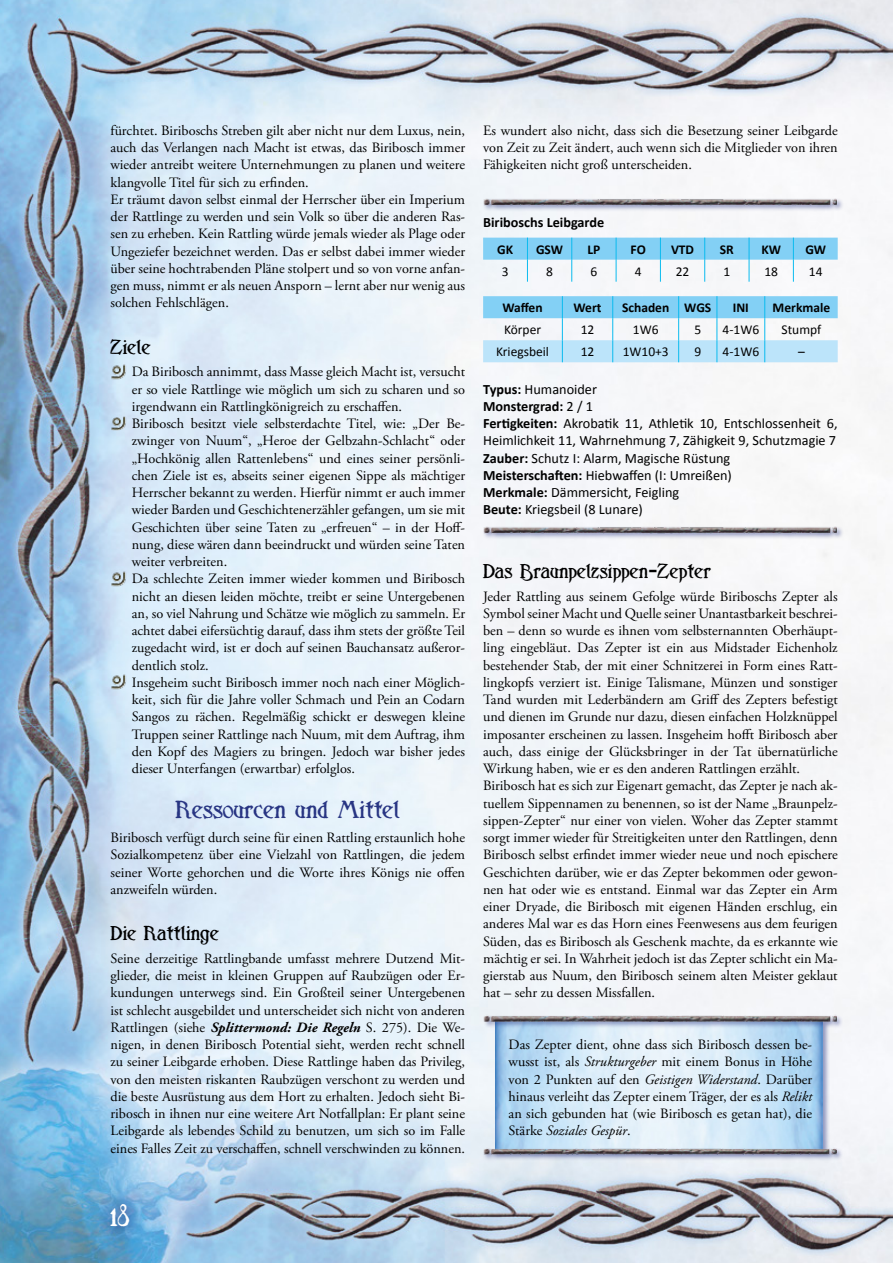
<style>
.page{position:relative;width:893px;height:1263px;background:#fff}
.page>*{position:absolute;margin:0;border:0;box-sizing:border-box;transform-origin:0 0}
.t1{font:42px "Historisch Brief 21";color:#fff}
.Ü3{font:33px "Historisch Brief 21";color:#283583}
.Ü4{font:27px "Historisch Brief 21";color:#000}
.t2{font:14.25px/17.2px "Adobe Garamond Pro";color:#000;text-align:justify}
.t3{font:14.25px/17.2px "Calibri";color:#000}
.Wertekasten{font:700 14.25px "Calibri";color:#000}
.DSA{font:13.5px "Calibri";color:#000}
.DSA-2{font:700 13.5px "Calibri";color:#000}
.s1{font-weight:700;font-style:italic}
.s2{font-weight:700}
.s3{font-weight:400}
.s4{font-style:italic}
</style>
<div class="page">
<img style="left:0;top:0;width:893px;height:1263px">
<div style="left:494px;top:1019px;width:336px;height:138px;background:#283583;opacity:.5"></div>
<img style="left:496px;top:1029px;width:327px;height:110px">
<div style="left:482px;top:1147px;width:361px;height:14px;background:#283583;opacity:.5"></div>
<img style="left:483px;top:1139px;width:353px;height:22px">
<div style="left:483px;top:1015px;width:361px;height:14px;background:#283583;opacity:.5"></div>
<img style="left:484px;top:1011px;width:352px;height:18px">
<div style="left:92px;top:1185px;width:56px;height:61px;background:#283583;opacity:.4"></div>
<img style="left:111px;top:363px;width:21px;height:18px">
<img style="left:111px;top:415px;width:21px;height:17px">
<img style="left:111px;top:570px;width:21px;height:18px">
<img style="left:111px;top:673px;width:21px;height:18px">
<div style="left:482px;top:197px;width:362px;height:15px;background:#283583;opacity:.5"></div>
<img style="left:483px;top:189px;width:354px;height:22px">
<svg style="left:483px;top:238px;width:355px;height:44px"></svg>
<svg style="left:483px;top:296px;width:355px;height:66px"></svg>
<div style="left:482px;top:525px;width:362px;height:15px;background:#283583;opacity:.5"></div>
<img style="left:483px;top:517px;width:354px;height:22px">
<p class="t2" style="left:111px;top:122px;width:356px">fürchtet. Biriboschs Streben gilt aber nicht nur dem Luxus, nein, auch das Verlangen nach Macht ist etwas, das Biribosch immer wieder antreibt weitere Unternehmungen zu planen und weitere klangvolle Titel für sich zu erfinden.</p>
<p class="t2" style="left:111px;top:191px;width:356px">Er träumt davon selbst einmal der Herrscher über ein Imperium der Rattlinge zu werden und sein Volk so über die anderen Ras&shy;sen zu erheben. Kein Rattling würde jemals wieder als Plage oder Ungeziefer bezeichnet werden. Das er selbst dabei immer wieder über seine hochtrabenden Pläne stolpert und so von vorne anfan&shy;gen muss, nimmt er als neuen Ansporn – lernt aber nur wenig aus solchen Fehlschlägen.</p>
<p class="Ü4" style="left:111px;top:334px;width:42px">Ziele</p>
<p class="t2" style="left:132px;top:364px;width:335px">Da Biribosch annimmt, dass Masse gleich Macht ist, versucht er so viele Rattlinge wie möglich um sich zu scharen und so irgendwann ein Rattlingkönigreich zu erschaffen.</p>
<p class="t2" style="left:132px;top:415px;width:335px">Biribosch besitzt viele selbsterdachte Titel, wie: „Der Be&shy;zwinger von Nuum“, „Heroe der Gelbzahn-Schlacht“ oder „Hochkönig allen Rattenlebens“ und eines seiner persönli&shy;chen Ziele ist es, abseits seiner eigenen Sippe als mächtiger Herrscher bekannt zu werden. Hierfür nimmt er auch immer wieder Barden und Geschichtenerzähler gefangen, um sie mit Geschichten über seine Taten zu „erfreuen“ – in der Hoff&shy;nung, diese wären dann beeindruckt und würden seine Taten weiter verbreiten.</p>
<p class="t2" style="left:132px;top:571px;width:335px">Da schlechte Zeiten immer wieder kommen und Biribosch nicht an diesen leiden möchte, treibt er seine Untergebenen an, so viel Nahrung und Schätze wie möglich zu sammeln. Er achtet dabei eifersüchtig darauf, dass ihm stets der größte Teil zugedacht wird, ist er doch auf seinen Bauchansatz außeror&shy;dentlich stolz.</p>
<p class="t2" style="left:132px;top:674px;width:335px">Insgeheim sucht Biribosch immer noch nach einer Möglich&shy;keit, sich für die Jahre voller Schmach und Pein an Codarn Sangos zu rächen. Regelmäßig schickt er deswegen kleine Truppen seiner Rattlinge nach Nuum, mit dem Auftrag, ihm den Kopf des Magiers zu bringen. Jedoch war bisher jedes dieser Unterfangen (erwartbar) erfolglos.</p>
<p class="Ü3" style="left:176px;top:794px;width:226px">Ressourcen und Mittel</p>
<p class="t2" style="left:111px;top:829px;width:356px">Biribosch verfügt durch seine für einen Rattling erstaunlich hohe Sozialkompetenz über eine Vielzahl von Rattlingen, die jedem seiner Worte gehorchen und die Worte ihres Königs nie offen anzweifeln würden.</p>
<p class="Ü4" style="left:111px;top:920px;width:110px">Die Rattlinge</p>
<p class="t2" style="left:111px;top:950px;width:356px">Seine derzeitige Rattlingbande umfasst mehrere Dutzend Mit&shy;glieder, die meist in kleinen Gruppen auf Raubzügen oder Er&shy;kundungen unterwegs sind. Ein Großteil seiner Untergebenen ist schlecht ausgebildet und unterscheidet sich nicht von anderen Rattlingen (siehe <span class="s1">Splittermond: Die Regeln</span> S. 275). Die We&shy;nigen, in denen Biribosch Potential sieht, werden recht schnell zu seiner Leibgarde erhoben. Diese Rattlinge haben das Privileg, von den meisten riskanten Raubzügen verschont zu werden und die beste Ausrüstung aus dem Hort zu erhalten. Jedoch sieht Bi&shy;ribosch in ihnen nur eine weitere Art Notfallplan: Er plant seine Leibgarde als lebendes Schild zu benutzen, um sich so im Falle eines Falles Zeit zu verschaffen, schnell verschwinden zu können.</p>
<p class="t2" style="left:483px;top:122px;width:356px">Es wundert also nicht, dass sich die Besetzung seiner Leibgarde von Zeit zu Zeit ändert, auch wenn sich die Mitglieder von ihren Fähigkeiten nicht groß unterscheiden.</p>
<p class="Wertekasten" style="left:483px;top:214px;width:123px">Biriboschs Leibgarde</p>
<p class="DSA-2" style="left:497px;top:241px;width:17px">GK</p>
<p class="DSA-2" style="left:536px;top:241px;width:29px">GSW</p>
<p class="DSA-2" style="left:587px;top:241px;width:14px">LP</p>
<p class="DSA-2" style="left:631px;top:241px;width:17px">FO</p>
<p class="DSA-2" style="left:671px;top:241px;width:25px">VTD</p>
<p class="DSA-2" style="left:720px;top:241px;width:15px">SR</p>
<p class="DSA-2" style="left:761px;top:241px;width:21px">KW</p>
<p class="DSA-2" style="left:805px;top:241px;width:22px">GW</p>
<p class="DSA" style="left:502px;top:263px;width:8px">3</p>
<p class="DSA" style="left:546px;top:263px;width:8px">8</p>
<p class="DSA" style="left:590px;top:263px;width:8px">6</p>
<p class="DSA" style="left:635px;top:263px;width:8px">4</p>
<p class="DSA" style="left:676px;top:263px;width:15px">22</p>
<p class="DSA" style="left:723px;top:263px;width:8px">1</p>
<p class="DSA" style="left:764px;top:263px;width:15px">18</p>
<p class="DSA" style="left:809px;top:263px;width:15px">14</p>
<p class="DSA-2" style="left:502px;top:299px;width:42px">Waffen</p>
<p class="DSA-2" style="left:574px;top:299px;width:30px">Wert</p>
<p class="DSA-2" style="left:622px;top:299px;width:49px">Schaden</p>
<p class="DSA-2" style="left:684px;top:299px;width:29px">WGS</p>
<p class="DSA-2" style="left:733px;top:299px;width:18px">INI</p>
<p class="DSA-2" style="left:773px;top:299px;width:59px">Merkmale</p>
<p class="DSA" style="left:504px;top:321px;width:39px">Körper</p>
<p class="DSA" style="left:581px;top:321px;width:15px">12</p>
<p class="DSA" style="left:633px;top:321px;width:27px">1W6</p>
<p class="DSA" style="left:694px;top:321px;width:8px">5</p>
<p class="DSA" style="left:722px;top:321px;width:38px">4-1W6</p>
<p class="DSA" style="left:782px;top:321px;width:41px">Stumpf</p>
<p class="DSA" style="left:496px;top:343px;width:54px">Kriegsbeil</p>
<p class="DSA" style="left:581px;top:343px;width:15px">12</p>
<p class="DSA" style="left:623px;top:343px;width:48px">1W10+3</p>
<p class="DSA" style="left:694px;top:343px;width:8px">9</p>
<p class="DSA" style="left:722px;top:343px;width:38px">4-1W6</p>
<p class="DSA" style="left:798px;top:343px;width:8px">–</p>
<p class="t3" style="left:483px;top:380px;width:115px"><span class="s2">Typus:</span> Humanoider</p>
<p class="Wertekasten" style="left:483px;top:397px;width:111px">Monstergrad: <span class="s3">2 / 1</span></p>
<p class="t3" style="left:483px;top:414px;width:356px"><span class="s2">Fertigkeiten:</span> Akrobatik 11, Athletik 10, Entschlossenheit 6,<br>Heimlichkeit 11, Wahrnehmung 7, Zähigkeit 9, Schutzmagie 7</p>
<p class="t3" style="left:483px;top:449px;width:249px"><span class="s2">Zauber:</span> Schutz I: Alarm, Magische Rüstung</p>
<p class="t3" style="left:483px;top:466px;width:250px"><span class="s2">Meisterschaften:</span> Hiebwaffen (I: Umreißen)</p>
<p class="t3" style="left:483px;top:483px;width:198px"><span class="s2">Merkmale:</span> Dämmersicht, Feigling</p>
<p class="t3" style="left:483px;top:500px;width:161px"><span class="s2">Beute:</span> Kriegsbeil (8 Lunare)</p>
<p class="Ü4" style="left:483px;top:558px;width:229px">Das Braunpelzsippen-Zepter</p>
<p class="t2" style="left:483px;top:588px;width:356px">Jeder Rattling aus seinem Gefolge würde Biriboschs Zepter als Symbol seiner Macht und Quelle seiner Unantastbarkeit beschrei&shy;ben – denn so wurde es ihnen vom selbsternannten Oberhäupt&shy;ling eingebläut. Das Zepter ist ein aus Midstader Eichenholz bestehender Stab, der mit einer Schnitzerei in Form eines Ratt&shy;lingkopfs verziert ist. Einige Talismane, Münzen und sonstiger Tand wurden mit Lederbändern am Griff des Zepters befestigt und dienen im Grunde nur dazu, diesen einfachen Holzknüppel imposanter erscheinen zu lassen. Insgeheim hofft Biribosch aber auch, dass einige der Glücksbringer in der Tat übernatürliche Wirkung haben, wie er es den anderen Rattlingen erzählt.</p>
<p class="t2" style="left:483px;top:778px;width:356px">Biribosch hat es sich zur Eigenart gemacht, das Zepter je nach ak&shy;tuellem Sippennamen zu benennen, so ist der Name „Braunpelz&shy;sippen-Zepter“ nur einer von vielen. Woher das Zepter stammt sorgt immer wieder für Streitigkeiten unter den Rattlingen, denn Biribosch selbst erfindet immer wieder neue und noch epischere Geschichten darüber, wie er das Zepter bekommen oder gewon&shy;nen hat oder wie es entstand. Einmal war das Zepter ein Arm einer Dryade, die Biribosch mit eigenen Händen erschlug, ein anderes Mal war es das Horn eines Feenwesens aus dem feurigen Süden, das es Biribosch als Geschenk machte, da es erkannte wie mächtig er sei. In Wahrheit jedoch ist das Zepter schlicht ein Ma&shy;gierstab aus Nuum, den Biribosch seinem alten Meister geklaut hat – sehr zu dessen Missfallen.</p>
<p class="t2" style="left:509px;top:1036px;width:305px">Das Zepter dient, ohne dass sich Biribosch dessen be&shy;wusst ist, als <span class="s4">Strukturgeber</span> mit einem Bonus in Höhe von 2 Punkten auf den <span class="s4">Geistigen Widerstand</span>. Darüber hinaus verleiht das Zepter einem Träger, der es als <span class="s4">Relikt </span>an sich gebunden hat (wie Biribosch es getan hat), die Stärke <span class="s4">Soziales Gespür</span>.</p>
<h1 class="t1" style="left:111px;top:1196px;width:21px">18</h1>
</div>
